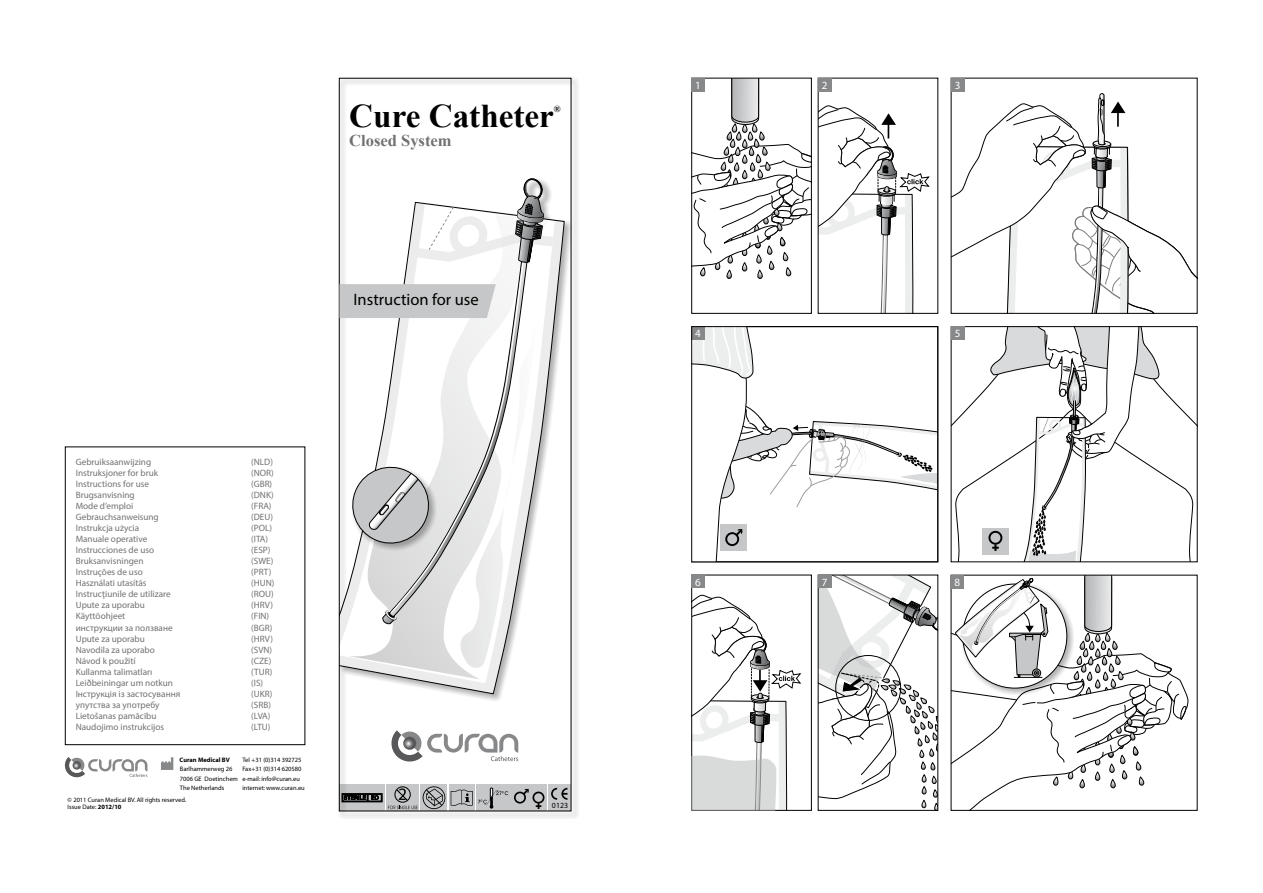
<style>
.page{position:relative;width:1263px;height:893px;background:#fff}
.page>*{position:absolute;margin:0;border:0;box-sizing:border-box;transform-origin:0 0}
.t1{font:700 33.15px "Times New Roman";color:#000}
.t2{font:16.5px "Myriad Pro";color:#000}
.t3{font:700 16.5px "Times New Roman";color:#707172}
.t4{font:11.1px "Myriad";color:#fff}
.t5{font:9.15px "Myriad Pro";color:#707172}
.t6{font:700 9.15px "Times New Roman";color:#000}
.t7{font:7.8px "Myriad";color:#000}
.t8{font:6.45px/9.1px "Myriad";color:#000}
.t9{font:700 6.45px "Myriad";color:#000}
.s1{font-weight:700}
</style>
<div class="page">
<svg style="left:338px;top:77px;width:240px;height:741px"></svg>
<svg style="left:341px;top:202px;width:224px;height:492px"></svg>
<svg style="left:348px;top:215px;width:201px;height:464px"></svg>
<svg style="left:391px;top:730px;width:127px;height:31px"></svg>
<svg style="left:65px;top:757px;width:82px;height:20px"></svg>
<svg style="left:161px;top:757px;width:12px;height:13px"></svg>
<div style="left:65px;top:447px;width:240px;height:298px;border:1px solid #000"></div>
<svg style="left:390px;top:219px;width:140px;height:65px"></svg>
<svg style="left:417px;top:177px;width:136px;height:86px"></svg>
<svg style="left:339px;top:284px;width:200px;height:386px"></svg>
<svg style="left:953px;top:93px;width:242px;height:218px"></svg>
<svg style="left:694px;top:80px;width:115px;height:199px"></svg>
<div style="left:818px;top:78px;width:13px;height:13px;background:#87888a"></div>
<div style="left:951px;top:78px;width:13px;height:13px;background:#87888a"></div>
<div style="left:692px;top:78px;width:13px;height:13px;background:#87888a"></div>
<div style="left:692px;top:575px;width:13px;height:13px;background:#87888a"></div>
<svg style="left:818px;top:104px;width:111px;height:209px"></svg>
<svg style="left:692px;top:594px;width:108px;height:216px"></svg>
<svg style="left:951px;top:575px;width:237px;height:235px"></svg>
<svg style="left:818px;top:575px;width:121px;height:235px"></svg>
<svg style="left:694px;top:328px;width:242px;height:232px"></svg>
<div style="left:951px;top:326px;width:13px;height:14px;background:#87888a"></div>
<svg style="left:951px;top:327px;width:246px;height:235px"></svg>
<div style="left:692px;top:326px;width:246px;height:236px;border:1px solid #000"></div>
<h1 class="t1" style="left:349px;top:93px;width:206px">Cu r e Catheter</h1>
<p class="t6" style="left:554px;top:103px;width:8px">®</p>
<h2 class="t3" style="left:349px;top:129px;width:104px">Closed System</h2>
<h2 class="t2" style="left:353px;top:290px;width:127px">I nstru c tion f or use</h2>
<p class="t5" style="left:76px;top:456px;width:77px">G ebruiksaa n wijzing</p>
<p class="t5" style="left:251px;top:456px;width:23px">(NL D )</p>
<p class="t5" style="left:76px;top:467px;width:84px">I nstruksjoner f or bruk</p>
<p class="t5" style="left:251px;top:467px;width:24px">(NOR)</p>
<p class="t5" style="left:76px;top:478px;width:75px">I nstru c tions f or use</p>
<p class="t5" style="left:251px;top:478px;width:23px">( GBR)</p>
<p class="t5" style="left:76px;top:489px;width:61px">Brugsa n visning</p>
<p class="t5" style="left:251px;top:489px;width:24px">(DN K )</p>
<p class="t5" style="left:76px;top:500px;width:59px">M ode d ’ emploi</p>
<p class="t5" style="left:251px;top:500px;width:22px">(F R A )</p>
<p class="t5" style="left:76px;top:511px;width:85px">G eb r auchsa n w eisung</p>
<p class="t5" style="left:251px;top:511px;width:23px">(DEU)</p>
<p class="t5" style="left:76px;top:522px;width:65px">I nstrukcja u ży cia</p>
<p class="t5" style="left:251px;top:522px;width:22px">(POL)</p>
<p class="t5" style="left:76px;top:533px;width:73px">M anuale ope r a ti v e</p>
<p class="t5" style="left:251px;top:533px;width:18px">(I T A )</p>
<p class="t5" style="left:76px;top:544px;width:80px">I nstru c ciones de uso</p>
<p class="t5" style="left:251px;top:544px;width:21px">(ESP)</p>
<p class="t5" style="left:76px;top:555px;width:69px">Bruksa n visningen</p>
<p class="t5" style="left:251px;top:555px;width:24px">(SWE)</p>
<p class="t5" style="left:76px;top:567px;width:69px">I nstru ç ões de uso</p>
<p class="t5" style="left:251px;top:567px;width:22px">(P R T )</p>
<p class="t5" style="left:76px;top:578px;width:72px">Használ a ti utasítás</p>
<p class="t5" style="left:251px;top:578px;width:25px">(HUN)</p>
<p class="t5" style="left:76px;top:589px;width:96px">I nstru c ţiunile de utilizar e</p>
<p class="t5" style="left:251px;top:589px;width:24px">( R OU)</p>
<p class="t5" style="left:76px;top:600px;width:71px">Upu t e za upo r abu</p>
<p class="t5" style="left:251px;top:600px;width:23px">(H R V )</p>
<p class="t5" style="left:76px;top:611px;width:51px">K ä yt t öohjeet</p>
<p class="t5" style="left:251px;top:611px;width:19px">(FIN)</p>
<p class="t5" style="left:76px;top:622px;width:98px">инструкции за ползване</p>
<p class="t5" style="left:251px;top:622px;width:23px">(BGR)</p>
<p class="t5" style="left:76px;top:633px;width:71px">Upu t e za upo r abu</p>
<p class="t5" style="left:251px;top:633px;width:23px">(H R V )</p>
<p class="t5" style="left:76px;top:644px;width:81px">N a v odila za upo r abo</p>
<p class="t5" style="left:251px;top:644px;width:22px">(SVN)</p>
<p class="t5" style="left:76px;top:655px;width:61px">N á v od k použití</p>
<p class="t5" style="left:251px;top:655px;width:22px">( CZE)</p>
<p class="t5" style="left:76px;top:666px;width:78px">K ullanma talim a tla r ı</p>
<p class="t5" style="left:251px;top:666px;width:23px">( TUR)</p>
<p class="t5" style="left:76px;top:677px;width:99px">L eiðbeiningar um not k un</p>
<p class="t5" style="left:251px;top:677px;width:13px">(IS)</p>
<p class="t5" style="left:76px;top:688px;width:106px">Iнструкція із застосування</p>
<p class="t5" style="left:251px;top:688px;width:23px">(UKR)</p>
<p class="t5" style="left:76px;top:699px;width:85px">упутства за употребу</p>
<p class="t5" style="left:251px;top:699px;width:21px">(SRB)</p>
<p class="t5" style="left:76px;top:710px;width:82px">Lie t ošanas pamācību</p>
<p class="t5" style="left:251px;top:710px;width:21px">( L V A )</p>
<p class="t5" style="left:76px;top:721px;width:90px">Naudojimo instrukcijos</p>
<p class="t5" style="left:251px;top:721px;width:21px">( L TU)</p>
<p class="t8" style="left:180px;top:765px;width:60px">Barlhammerweg 26<br>7006 GE Doetinchem<br>The Netherlands</p>
<p class="t9" style="left:180px;top:757px;width:52px">C u r an M edi c al B V</p>
<p class="t8" style="left:242px;top:756px;width:64px">T el +31 (0)314 392725<br>F ax +31 (0)314 620580 e-mail :in f o@cu r an.eu<br>i n t e r net :ww w .cu r an.eu</p>
<p class="t8" style="left:68px;top:796px;width:120px;line-height:7.8px">© 2011 C u r an M edi c al B V . A ll r ig h ts r ese r v e d .<br>Issue Date: <span class="s1">2012/10</span></p>
<p class="t7" style="left:552px;top:802px;width:18px">0123</p>
<p class="t4" style="left:695px;top:79px;width:7px">1</p>
<p class="t4" style="left:822px;top:79px;width:7px">2</p>
<p class="t4" style="left:955px;top:79px;width:7px">3</p>
<p class="t4" style="left:695px;top:328px;width:7px">4</p>
<p class="t4" style="left:955px;top:328px;width:7px">5</p>
<p class="t4" style="left:695px;top:576px;width:7px">6</p>
<p class="t4" style="left:822px;top:576px;width:7px">7</p>
<p class="t4" style="left:955px;top:576px;width:7px">8</p>
</div>
